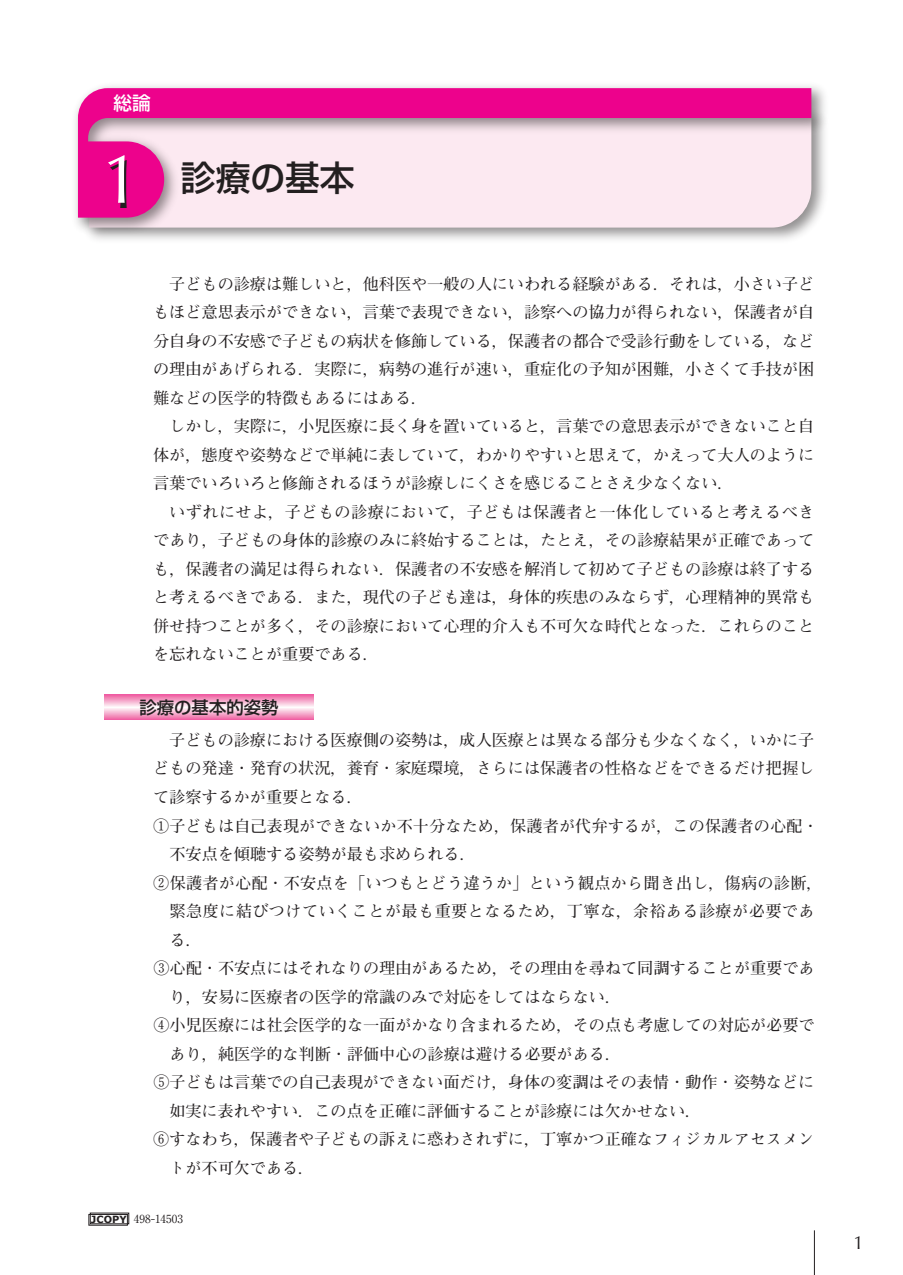
<style>
.page{position:relative;width:903px;height:1275px;background:#fff}
.page>*{position:absolute;margin:0;border:0;box-sizing:border-box;transform-origin:0 0}
.t1{font:69.48px "Optima";color:#fff}
.t2{font:500 34.65px "Shin Go Pr 5";color:#231f20}
.t3{font:500 18.55px "Shin Go Pr 5";color:#fff}
.t4{font:18.55px "Optima";color:#231f20}
.t5{font:500 17.32px "Shin Go Pr 5";color:#231f20}
.t6{font:700 16.1px/28.5px "Futo Min A101 Pr 5";color:#231f20;text-align:justify}
.t7{font:700 16.1px "Futo Min A101 Pr 5";letter-spacing:.03em;color:#231f20}
.t8{font:11.2px "Ryumin Pr 5";color:#231f20}
.s1{font-family:"Optima";font-weight:400;font-size:69.48px;color:#fff}
.s2{font-family:"Verdana";font-weight:700;font-size:9.97px}
</style>
<div class="page">
<hr style="left:814px;top:1230px;width:1px;height:45px;background:#231f20">
<div style="left:89px;top:1214px;width:39px;height:11px;border:1px solid #231f20"></div>
<svg style="left:75px;top:86px;width:751px;height:154px"></svg>
<svg style="left:89px;top:218px;width:722px;height:10px;background:#f1dfe7"></svg>
<svg style="left:78px;top:88px;width:733px;height:130px;background:#f1a1ce"></svg>
<svg style="left:111px;top:160px;width:16px;height:48px"></svg>
<svg style="left:105px;top:694px;width:208px;height:25px;background:#f5accd"></svg>
<p class="t3" style="left:113px;top:88px;width:39px">総論</p>
<h1 class="t1" style="left:102px;top:139px;width:40px">1</h1>
<h2 class="t2" style="left:102px;top:149px;width:254px"><span class="s1">0</span> 診療の基本</h2>
<h2 class="t2" style="left:181px;top:149px;width:71px">□□</h2>
<p class="t6" style="left:153px;top:268px;width:663px;text-indent:16px">子どもの診療は難しいと，他科医や一般の人にいわれる経験がある．それは，小さい子どもほど意思表示ができない，言葉で表現できない，診察への協力が得られない，保護者が自分自身の不安感で子どもの病状を修飾している，保護者の都合で受診行動をしている，などの理由があげられる．実際に，病勢の進行が速い，重症化の予知が困難，小さくて手技が困難などの医学的特徴もあるにはある．</p>
<p class="t6" style="left:153px;top:410px;width:663px;text-indent:16px">しかし，実際に，小児医療に長く身を置いていると，言葉での意思表示ができないこと自体が，態度や姿勢などで単純に表していて，わかりやすいと思えて，かえって大人のように言葉でいろいろと修飾されるほうが診療しにくさを感じることさえ少なくない．</p>
<p class="t6" style="left:153px;top:496px;width:663px;text-indent:16px">いずれにせよ，子どもの診療において，子どもは保護者と一体化していると考えるべきであり，子どもの身体的診療のみに終始することは，たとえ，その診療結果が正確であっても，保護者の満足は得られない．保護者の不安感を解消して初めて子どもの診療は終了すると考えるべきである．また，現代の子ども達は，身体的疾患のみならず，心理精神的異常も併せ持つことが多く，その診療において心理的介入も不可欠な時代となった．これらのことを忘れないことが重要である．</p>
<p class="t5" style="left:140px;top:693px;width:140px">診療の基本的姿勢</p>
<p class="t6" style="left:169px;top:724px;width:646px">子どもの診療における医療側の姿勢は，成人医療とは異なる部分も少なくなく，いかに子</p>
<p class="t6" style="left:153px;top:753px;width:663px">どもの発達・発育の状況，養育・家庭環境，さらには保護者の性格などをできるだけ把握し</p>
<p class="t6" style="left:153px;top:781px;width:211px">て診察するかが重要となる．</p>
<p class="t6" style="left:153px;top:810px;width:667px">①子どもは自己表現ができないか不十分なため，保護者が代弁するが，この保護者の心配・</p>
<p class="t6" style="left:169px;top:838px;width:308px">不安点を傾聴する姿勢が最も求められる．</p>
<p class="t6" style="left:153px;top:867px;width:671px">②保護者が心配・不安点を「いつもとどう違うか」という観点から聞き出し，傷病の診断，</p>
<p class="t7" style="left:169px;top:898px;width:647px">緊急度に結びつけていくことが最も重要となるため，丁寧な，余裕ある診療が必要であ</p>
<p class="t6" style="left:170px;top:924px;width:34px">る．</p>
<p class="t6" style="left:153px;top:952px;width:663px">③心配・不安点にはそれなりの理由があるため，その理由を尋ねて同調することが重要であ</p>
<p class="t6" style="left:170px;top:981px;width:453px">り，安易に医療者の医学的常識のみで対応をしてはならない．</p>
<p class="t6" style="left:153px;top:1009px;width:663px">④小児医療には社会医学的な一面がかなり含まれるため，その点も考慮しての対応が必要で</p>
<p class="t6" style="left:170px;top:1038px;width:453px">あり，純医学的な判断・評価中心の診療は避ける必要がある．</p>
<p class="t6" style="left:153px;top:1066px;width:662px">⑤子どもは言葉での自己表現ができない面だけ，身体の変調はその表情・動作・姿勢などに</p>
<p class="t6" style="left:169px;top:1095px;width:534px">如実に表れやすい．この点を正確に評価することが診療には欠かせない．</p>
<p class="t6" style="left:153px;top:1124px;width:663px">⑥すなわち，保護者や子どもの訴えに惑わされずに，丁寧かつ正確なフィジカルアセスメン</p>
<p class="t6" style="left:169px;top:1152px;width:147px">トが不可欠である．</p>
<p class="t8" style="left:91px;top:1210px;width:93px"><span class="s2">JCOPY</span> 498-14503</p>
<p class="t4" style="left:853px;top:1231px;width:12px">1</p>
</div>
